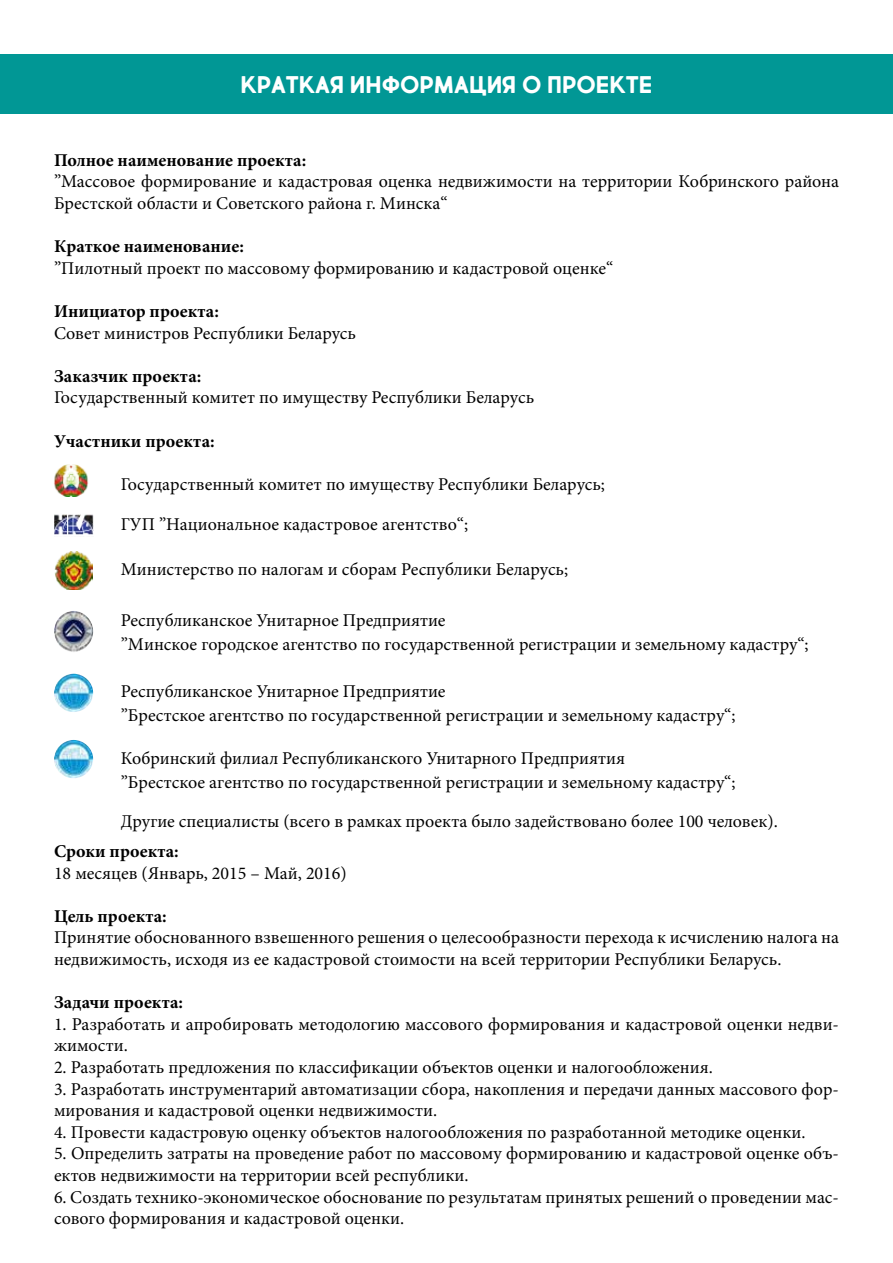
<style>
.page{position:relative;width:893px;height:1263px;background:#fff}
.page>*{position:absolute;margin:0;border:0;box-sizing:border-box;transform-origin:0 0}
.t1{font:700 24px "Market Fresh";color:#fff}
.t2{font:18px/21.6px "Minion Pro";color:#000}
.t3{font:700 18px "Minion Pro";color:#000}
</style>
<div class="page">
<div style="left:0;top:54px;width:893px;height:60px;background:#019795"></div>
<img style="left:54px;top:552px;width:39px;height:37px">
<img style="left:54px;top:514px;width:39px;height:21px">
<img style="left:54px;top:674px;width:39px;height:38px;border-radius:19px">
<img style="left:54px;top:611px;width:39px;height:41px">
<img style="left:54px;top:465px;width:35px;height:32px">
<img style="left:54px;top:740px;width:39px;height:38px;border-radius:19px">
<h1 class="t1" style="left:240px;top:66px;width:413px">КРАТКАЯ ИНФОРМАЦИЯ О ПРОЕКТе</h1>
<p class="t3" style="left:54px;top:147px;width:254px">Полное наименование проекта:</p>
<p class="t2" style="left:54px;top:171px;width:786px">”Массовое формирование и кадастровая оценка недвижимости на территории Кобринского района<br>Брестской области и Советского района г. Минска“</p>
<p class="t3" style="left:54px;top:234px;width:191px">Краткое наименование:</p>
<p class="t2" style="left:54px;top:257px;width:561px">”Пилотный проект по массовому формированию и кадастровой оценке“</p>
<p class="t3" style="left:54px;top:298px;width:166px">Инициатор проекта:</p>
<p class="t2" style="left:54px;top:322px;width:303px">Совет министров Республики Беларусь</p>
<p class="t3" style="left:54px;top:363px;width:149px">Заказчик проекта:</p>
<p class="t2" style="left:54px;top:387px;width:482px">Государственный комитет по имуществу Республики Беларусь</p>
<p class="t3" style="left:54px;top:428px;width:162px">Участники проекта:</p>
<p class="t2" style="left:121px;top:473px;width:486px">Государственный комитет по имуществу Республики Беларусь;</p>
<p class="t2" style="left:121px;top:514px;width:349px">ГУП ”Национальное кадастровое агентство“;</p>
<p class="t2" style="left:121px;top:559px;width:449px">Министерство по налогам и сборам Республики Беларусь;</p>
<p class="t2" style="left:121px;top:608px;width:689px;line-height:24px">Республиканское Унитарное Предприятие<br>”Минское городское агентство по государственной регистрации и земельному кадастру“;</p>
<p class="t2" style="left:121px;top:679px;width:616px;line-height:24px">Республиканское Унитарное Предприятие<br>”Брестское агентство по государственной регистрации и земельному кадастру“;</p>
<p class="t2" style="left:121px;top:746px;width:616px;line-height:24px">Кобринский филиал Республиканского Унитарного Предприятия<br>”Брестское агентство по государственной регистрации и земельному кадастру“;</p>
<p class="t2" style="left:121px;top:811px;width:659px">Другие специалисты (всего в рамках проекта было задействовано более 100 человек).</p>
<p class="t3" style="left:54px;top:838px;width:126px">Сроки проекта:</p>
<p class="t2" style="left:54px;top:862px;width:294px">18 месяцев (Январь, 2015 – Май, 2016)</p>
<p class="t3" style="left:54px;top:903px;width:114px">Цель проекта:</p>
<p class="t2" style="left:54px;top:927px;width:786px">Принятие обоснованного взвешенного решения о целесообразности перехода к исчислению налога на недвижимость, исходя из ее кадастровой стоимости на всей территории Республики Беларусь.</p>
<p class="t3" style="left:54px;top:990px;width:131px">Задачи проекта:</p>
<p class="t2" style="left:54px;top:1013px;width:786px">1. Разработать и апробировать методологию массового формирования и кадастровой оценки недви&shy;жимости.</p>
<p class="t2" style="left:54px;top:1056px;width:660px">2. Разработать предложения по классификации объектов оценки и налогообложения.</p>
<p class="t2" style="left:54px;top:1078px;width:786px">3. Разработать инструментарий автоматизации сбора, накопления и передачи данных массового фор&shy;мирования и кадастровой оценки недвижимости.</p>
<p class="t2" style="left:54px;top:1121px;width:753px">4. Провести кадастровую оценку объектов налогообложения по разработанной методике оценки.</p>
<p class="t2" style="left:54px;top:1143px;width:786px">5. Определить затраты на проведение работ по массовому формированию и кадастровой оценке объ&shy;ектов недвижимости на территории всей республики.</p>
<p class="t2" style="left:54px;top:1186px;width:786px">6. Создать технико-экономическое обоснование по результатам принятых решений о проведении мас&shy;сового формирования и кадастровой оценки.</p>
</div>
